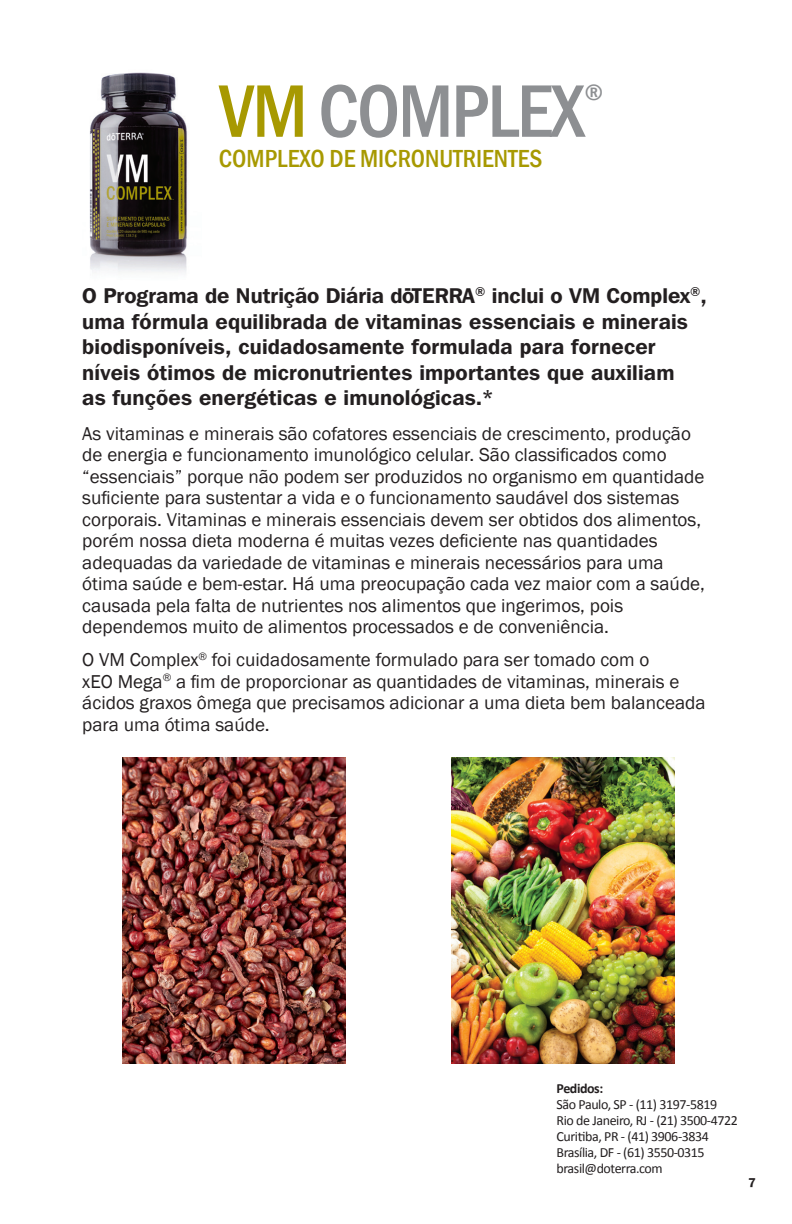
<style>
.page{position:relative;width:792px;height:1224px;background:#fff}
.page>*{position:absolute;margin:0;border:0;box-sizing:border-box;transform-origin:0 0}
.t1{font:500 condensed 77px "Franklin Gothic";letter-spacing:-.025em;color:#8d8f92}
.t2{font:500 condensed 25.4px "Franklin Gothic";color:#a79901}
.t3{font:500 condensed 23.4px "Franklin Gothic";color:#8d8f92}
.large_text_bold{font:600 21.2px/25.6px "Franklin Gothic IT Cby BT";letter-spacing:.01em;color:#231f20}
.body_large{font:19.2px/21.6px "Franklin Gothic";color:#231f20}
.body_large-2{font:14px/16px "Calibri";letter-spacing:-.03em;color:#231f20}
.t4{font:600 12.8px "Franklin Gothic IT Cby BT";color:#231f20}
.s1{color:#a79901}
.s2{font-weight:700}
</style>
<div class="page">
<img style="left:122px;top:757px;width:224px;height:306px">
<img style="left:89px;top:72px;width:98px;height:200px">
<img style="left:451px;top:757px;width:224px;height:306px">
<p class="t1" style="left:219px;top:61px;width:367px"><span class="s1">VM</span> COMPLEX</p>
<p class="t3" style="left:585px;top:77px;width:20px">®</p>
<p class="t2" style="left:219px;top:142px;width:325px">COMPLEXO DE MICRONUTRIENTES</p>
<p class="large_text_bold" style="left:82px;top:283px;width:626px">O Programa de Nutrição Diária do-TERRA<sup>®</sup> inclui o VM Complex<sup>®</sup>, uma fórmula equilibrada de vitaminas essenciais e minerais biodisponíveis, cuidadosamente formulada para fornecer níveis ótimos de micronutrientes importantes que auxiliam<br>as funções energéticas e imunológicas.*</p>
<p class="body_large" style="left:82px;top:423px;width:624px">As vitaminas e minerais são cofatores essenciais de crescimento, produção de energia e funcionamento imunológico celular. São classificados como “essenciais” porque não podem ser produzidos no organismo em quantidade suficiente para sustentar a vida e o funcionamento saudável dos sistemas corporais. Vitaminas e minerais essenciais devem ser obtidos dos alimentos, porém nossa dieta moderna é muitas vezes deficiente nas quantidades adequadas da variedade de vitaminas e minerais necessários para uma ótima saúde e bem-estar. Há uma preocupação cada vez maior com a saúde, causada pela falta de nutrientes nos alimentos que ingerimos, pois dependemos muito de alimentos processados e de conveniência.</p>
<p class="body_large" style="left:82px;top:649px;width:625px">O VM Complex<sup>®</sup> foi cuidadosamente formulado para ser tomado com o<br>xEO Mega<sup>®</sup> a fim de proporcionar as quantidades de vitaminas, minerais e ácidos graxos ômega que precisamos adicionar a uma dieta bem balanceada para uma ótima saúde.</p>
<p class="body_large-2" style="left:557px;top:1081px;width:183px"><span class="s2">Pedidos:<br></span>São Paulo, SP - (11) 3197-5819<br>Rio de Janeiro, RJ - (21) 3500-4722<br>Curitiba, PR - (41) 3906-3834<br>Brasília, DF - (61) 3550-0315 brasil@doterra.com</p>
<p class="t4" style="left:748px;top:1175px;width:9px">7</p>
</div>
